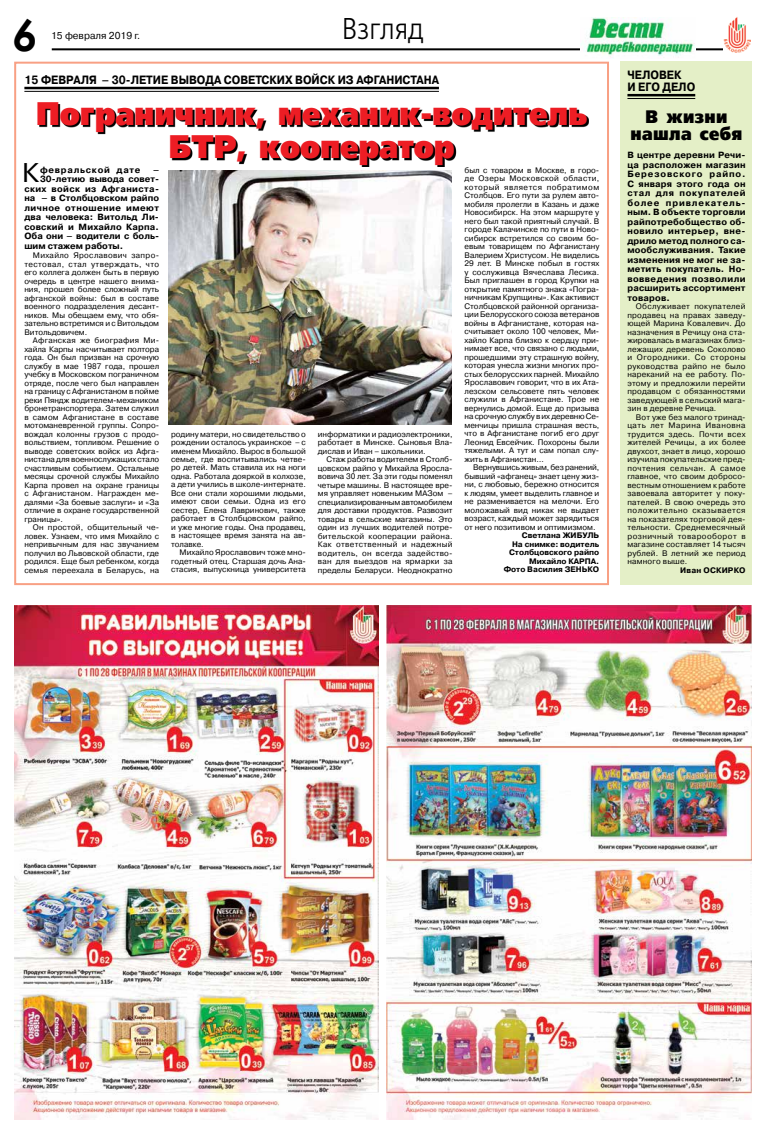
<style>
.page{position:relative;width:766px;height:1134px;background:#fff}
.page>*{position:absolute;margin:0;border:0;box-sizing:border-box;transform-origin:0 0}
.t1{font:italic 700 44px "Century Gothic";color:#000}
.t2{font:32.4px/33px "Free Set Black C";letter-spacing:-.005em;color:#ed1d24;text-align:center;scale:.9 1}
.t3{font:30px "Free Set C";color:#000;scale:.9 1}
.t4{font:27.1px "Pragmatica C";color:#000}
.t5{font:18px/17px "Free Set Black C";letter-spacing:.025em;color:#000;text-align:center;scale:.9 1}
.t6{font:700 12px/12.5px "Pragmatica C";color:#000;scale:.9 1}
.t7{font:10px "Pragmatica C";color:#000}
.t8{font:700 9px/9.5px "Pragmatica C";letter-spacing:.02em;color:#000;text-align:justify}
.t9{font:700 9px "Pragmatica C";color:#000}
.t10{font:700 9px "Pragmatica C";letter-spacing:.04em;color:#000}
.t11{font:700 9px "Pragmatica C";letter-spacing:.05em;color:#000}
.t12{font:700 9px "Pragmatica C";letter-spacing:.085em;color:#000}
.t13{font:8px/8.5px "Pragmatica C";color:#000;text-align:justify}
.t14{font:700 8px/8.5px "Pragmatica C";color:#000;text-align:right}
.t15{font:700 8px "Pragmatica C";letter-spacing:.02em;color:#000}
</style>
<div class="page">
<hr style="left:52px;top:48px;width:671px;height:2px;background:#000">
<img style="left:723px;top:17px;width:27px;height:35px">
<img style="left:580px;top:17px;width:115px;height:40px">
<img style="left:14px;top:605px;width:364px;height:515px">
<img style="left:387px;top:605px;width:364px;height:515px">
<div style="left:14px;top:62px;width:595px;height:523px;background:#fff;border:2px solid #f8a084"></div>
<hr style="left:24px;top:87px;width:415px;height:2px;background:#000">
<hr style="left:24px;top:91px;width:415px;height:1px;background:#000">
<svg style="left:40px;top:104px;width:548px;height:63px"></svg>
<img style="left:169px;top:170px;width:282px;height:255px">
<div style="left:620px;top:62px;width:131px;height:523px;background:#e4efc7"></div>
<hr style="left:627px;top:94px;width:68px;height:2px;background:#000">
<hr style="left:627px;top:98px;width:68px;height:1px;background:#000">
<h1 class="t1" style="left:13px;top:1px;width:26px">6</h1>
<p class="t7" style="left:51px;top:30px;width:91px">15 февраля 2019 г.</p>
<h3 class="t3" style="left:342px;top:12px;width:93px">Взгляд</h3>
<h3 class="t6" style="left:24px;top:74px;width:462px">15 ФЕВРАЛЯ – 30-ЛЕТИЕ ВЫВОДА СОВЕТСКИХ ВОЙСК ИЗ АФГАНИСТАНА</h3>
<h2 class="t2" style="left:36px;top:97px;width:614px">Пограничник, механик-водитель<br>БТР, кооператор</h2>
<h3 class="t4" style="left:22px;top:159px;width:18px">К</h3>
<p class="t12" style="left:40px;top:165px;width:102px">февральской дате</p>
<p class="t8" style="left:153px;top:165px;width:8px">–</p>
<p class="t13" style="left:464px;top:166px;width:136px">был с товаром в Москве, в горо&shy;де Озеры Московской области, который является побратимом Столбцов. Его пути за рулем авто&shy;мобиля пролегли в Казань и даже Новосибирск. На этом маршруте у него был такой приятный случай. В городе Калачинске по пути в Ново&shy;сибирск встретился со своим бо&shy;евым товарищем по Афганистану Валерием Христусом. Не виделись 29 лет. В Минске побыл в гостях у сослуживца Вячеслава Лесика.<br>Был приглашен в город Крупки на открытие памятного знака «Погра&shy;ничникам Крупщины». Как активист Cтолбцовской районной организа&shy;ции Белорусского союза ветеранов войны в Афганистане, которая на&shy;считывает около 100 человек, Ми&shy;хайло Карпа близко к сердцу при&shy;нимает все, что связано с людьми, прошедшими эту страшную войну, которая унесла жизни многих про&shy;стых белорусских парней. Михайло Ярославович говорит, что в их Ата&shy;лезском сельсовете пять человек служили в Афганистане. Трое не вернулись домой. Еще до призыва на срочную службу в их деревню Се&shy;менчицы пришла страшная весть, что в Афганистане погиб его друг Леонид Евсейчик. Похороны были тяжелыми. А тут и сам попал слу&shy;жить в Афганистан…</p>
<p class="t13" style="left:464px;top:463px;width:136px;text-indent:9px">Вернувшись живым, без ранений, бывший «афганец» знает цену жиз&shy;ни, с любовью, бережно относится к людям, умеет выделить главное и не разменивается на мелочи. Его моложавый вид никак не выдает возраст, каждый может зарядиться от него позитивом и оптимизмом.</p>
<p class="t14" style="left:503px;top:531px;width:97px">Светлана ЖИБУЛЬ<br>На снимке: водитель<br>Столбцовского райпо<br>Михайло КАРПА.<br>Фото Василия ЗЕНЬКО</p>
<p class="t9" style="left:40px;top:175px;width:120px">30-летию вывода совет-</p>
<p class="t10" style="left:24px;top:184px;width:136px">ских войск из Афганиста-</p>
<p class="t9" style="left:24px;top:194px;width:136px">на – в Столбцовском райпо</p>
<p class="t11" style="left:24px;top:203px;width:136px">личное отношение имеют</p>
<p class="t8" style="left:24px;top:213px;width:136px">два человека: Витольд Ли-</p>
<p class="t8" style="left:24px;top:222px;width:136px">совский и Михайло Карпа.</p>
<p class="t9" style="left:24px;top:232px;width:136px">Оба они – водители с боль-</p>
<p class="t9" style="left:24px;top:241px;width:100px">шим стажем работы.</p>
<p class="t13" style="left:24px;top:252px;width:136px;text-indent:9px">Михайло Ярославович запро&shy;тестовал, стал утверждать, что его коллега должен быть в первую очередь в центре нашего внима&shy;ния, прошел более сложный путь афганской войны: был в составе военного подразделения десант&shy;ников. Мы обещаем ему, что обя&shy;зательно встретимся и с Витольдом Витольдовичем.</p>
<p class="t13" style="left:24px;top:337px;width:136px;text-indent:9px">Афганская же биография Ми&shy;хайла Карпы насчитывает полтора года. Он был призван на срочную службу в мае 1987 года, прошел учебку в Московском пограничном отряде, после чего был направлен на границу с Афганистаном в пойме реки Пяндж водителем-механиком бронетранспортера. Затем служил в самом Афганистане в составе мотоманевренной группы. Сопро&shy;вождал колонны грузов с продо&shy;вольствием, топливом. Решение о выводе советских войск из Афга&shy;нистана для военнослужащих стало счастливым событием. Остальные месяцы срочной службы Михайло Карпа провел на охране границы с Афганистаном. Награжден ме&shy;далями «За боевые заслуги» и «За отличие в охране государственной границы».</p>
<p class="t13" style="left:24px;top:523px;width:136px;text-indent:9px">Он простой, общительный че&shy;ловек. Узнаем, что имя Михайло с непривычным для нас звучанием получил во Львовской области, где родился. Еще был ребенком, когда семья переехала в Беларусь, на</p>
<p class="t13" style="left:318px;top:430px;width:136px">информатики и радиоэлектроники, работает в Минске. Сыновья Вла&shy;дислав и Иван – школьники.</p>
<p class="t13" style="left:318px;top:456px;width:136px;text-indent:9px">Стаж работы водителем в Столб&shy;цовском райпо у Михайла Яросла&shy;вовича 30 лет. За эти годы поменял четыре машины. В настоящее вре&shy;мя управляет новеньким МАЗом – специализированным автомобилем для доставки продуктов. Развозит товары в сельские магазины. Это один из лучших водителей потре&shy;бительской кооперации района.<br>Как ответственный и надежный водитель, он всегда задейство&shy;ван для выездов на ярмарки за пределы Беларуси. Неоднократно</p>
<p class="t13" style="left:171px;top:430px;width:136px">родину матери, но свидетельство о рождении осталось украинское – с именем Михайло. Вырос в большой семье, где воспитывались четве&shy;ро детей. Мать ставила их на ноги одна. Работала дояркой в колхозе, а дети учились в школе-интернате.<br>Все они стали хорошими людьми, имеют свои семьи. Одна из его сестер, Елена Лавринович, также работает в Столбцовском райпо, и уже многие годы. Она продавец, в настоящее время занята на ав&shy;толавке.</p>
<p class="t13" style="left:171px;top:549px;width:136px;text-indent:9px">Михайло Ярославович тоже мно&shy;годетный отец. Старшая дочь Ана&shy;стасия, выпускница университета</p>
<h3 class="t6" style="left:627px;top:68px;width:77px">ЧЕЛОВЕК<br>И ЕГО ДЕЛО</h3>
<h3 class="t5" style="left:630px;top:108px;width:126px">В жизни нашла себя</h3>
<p class="t8" style="left:627px;top:150px;width:120px">В центре деревни Речи&shy;ца расположен магазин Березовского райпо.<br>С января этого года он стал для покупателей более привлекатель&shy;ным. В объекте торговли райпотребобщество об&shy;новило интерьер, вне&shy;дрило метод полного са&shy;мообслуживания. Такие изменения не мог не за&shy;метить покупатель. Но&shy;вовведения позволили расширить ассортимент товаров.</p>
<p class="t13" style="left:627px;top:302px;width:120px;text-indent:9px">Обслуживает покупателей продавец на правах заведу&shy;ющей Марина Ковалевич. До назначения в Речицу она ста&shy;жировалась в магазинах близ&shy;лежащих деревень Соколово и Огородники. Со стороны руководства райпо не было нареканий на ее работу. По&shy;этому и предложили перейти продавцом с обязанностями заведующей в сельский мага&shy;зин в деревне Речица.</p>
<p class="t13" style="left:627px;top:413px;width:120px;text-indent:9px">Вот уже без малого тринад&shy;цать лет Марина Ивановна трудится здесь. Почти всех жителей Речицы, а их более двухсот, знает в лицо, хорошо изучила покупательские пред&shy;почтения сельчан. А самое главное, что своим добросо&shy;вестным отношением к работе завоевала авторитет у поку&shy;пателей. В свою очередь это положительно сказывается на показателях торговой дея&shy;тельности. Среднемесячный розничный товарооборот в магазине составляет 14 тысяч рублей. В летний же период намного выше.</p>
<p class="t15" style="left:680px;top:565px;width:67px">Иван ОСКИРКО</p>
</div>
